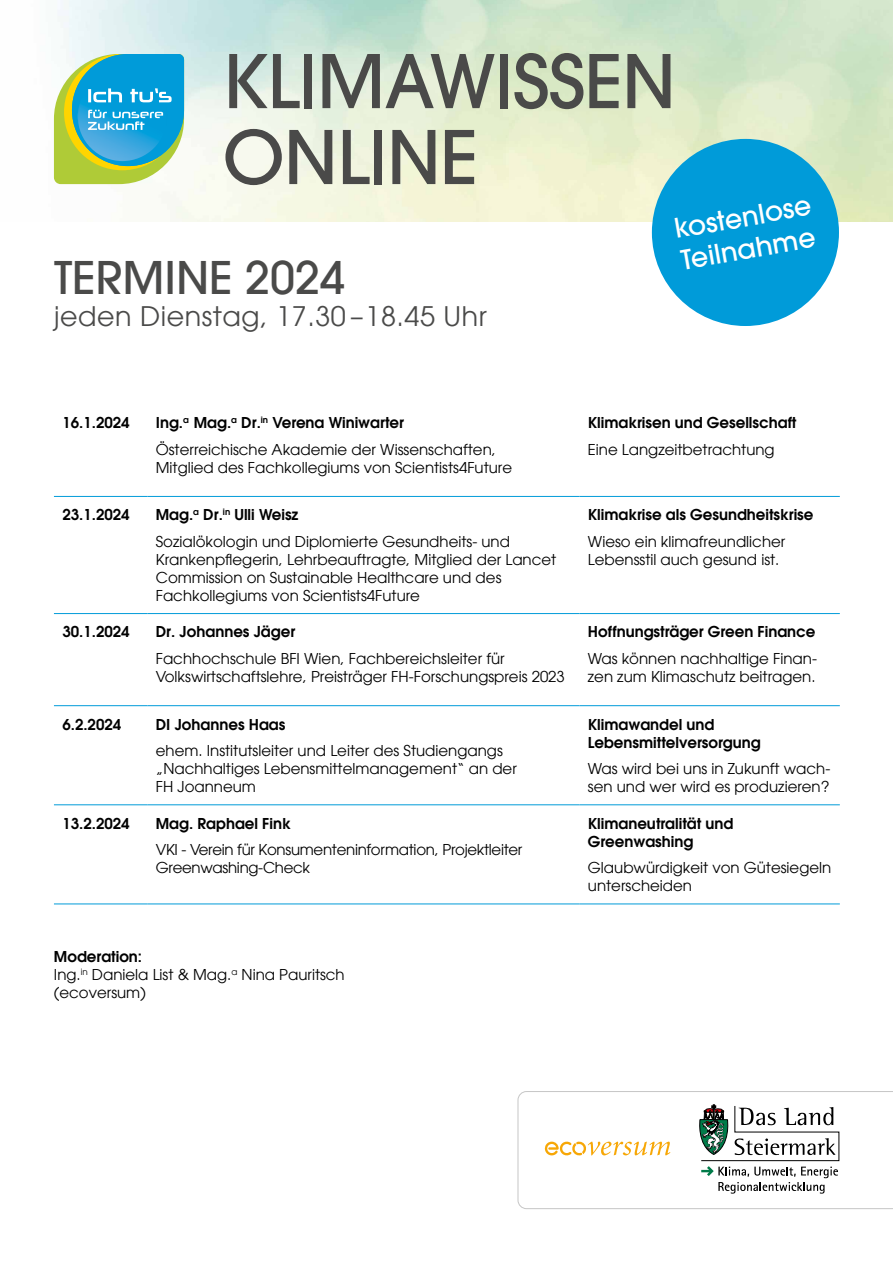
<style>
.page{position:relative;width:893px;height:1263px;background:#fff}
.page>*{position:absolute;margin:0;border:0;box-sizing:border-box;transform-origin:0 0}
.t1{font:500 73.2px/75.9px "Avant Garde LT";letter-spacing:-.01em;color:#4a4a49}
.t2{font:500 45px "Avant Garde LT";color:#4a4a49}
.t3{font:27px "Avant Garde LT";letter-spacing:.02em;color:#4a4a49}
.t4{font:500 27px/32.4px "Avant Garde LT";color:#fff}
.t5{font:15px/18px "Avant Garde LT";color:#000}
.t6{font:600 15px/18px "Avant Garde LT";color:#000}
.t7{font:15px/18px "Avant Garde LT";letter-spacing:-.02em;color:#000}
.s1{font-weight:600}
</style>
<div class="page">
<img style="left:53px;top:0;width:840px;height:222px">
<hr style="left:54px;top:496px;width:93px;height:1px;background:#009bd9">
<hr style="left:147px;top:496px;width:432px;height:1px;background:#009bd9">
<hr style="left:579px;top:496px;width:261px;height:1px;background:#009bd9">
<hr style="left:54px;top:613px;width:93px;height:1px;background:#009bd9">
<hr style="left:147px;top:613px;width:432px;height:1px;background:#009bd9">
<hr style="left:579px;top:613px;width:261px;height:1px;background:#009bd9">
<hr style="left:54px;top:705px;width:93px;height:1px;background:#009bd9">
<hr style="left:147px;top:705px;width:432px;height:1px;background:#009bd9">
<hr style="left:579px;top:705px;width:261px;height:1px;background:#009bd9">
<hr style="left:54px;top:804px;width:93px;height:1px;background:#009bd9">
<hr style="left:147px;top:804px;width:432px;height:1px;background:#009bd9">
<hr style="left:579px;top:804px;width:261px;height:1px;background:#009bd9">
<hr style="left:54px;top:903px;width:93px;height:1px;background:#009bd9">
<hr style="left:147px;top:903px;width:432px;height:1px;background:#009bd9">
<hr style="left:579px;top:903px;width:261px;height:1px;background:#009bd9">
<svg style="left:54px;top:54px;width:130px;height:130px;background:#63b9b0"></svg>
<svg style="left:517px;top:1091px;width:376px;height:118px"></svg>
<div style="left:652px;top:139px;width:187px;height:187px;background:#009bd9;border-radius:50%"></div>
<h1 class="t1" style="left:223px;top:44px;width:455px">KLIMAWISSEN<br>ONLINE</h1>
<h2 class="t2" style="left:54px;top:250px;width:293px">TERMINE 2024</h2>
<h3 class="t3" style="left:54px;top:301px;width:434px">jeden Dienstag, 17.30 –18.45 Uhr</h3>
<h3 class="t4" style="left:671px;top:213px;width:140px;rotate:-10deg">kostenlose<br>Teilnahme</h3>
<p class="t6" style="left:62px;top:413px;width:69px">16.1.2024</p>
<p class="t5" style="left:156px;top:409px;width:342px;line-height:26.5px"><span class="s1">Ing.</span><sup>a</sup> <span class="s1">Mag.</span><sup>a</sup> <span class="s1">Dr.</span><sup>in</sup> <span class="s1">Verena Winiwarter<br></span>Österreichische Akademie der Wissenschaften,</p>
<p class="t5" style="left:156px;top:458px;width:358px">Mitglied des Fachkollegiums von Scientists4Future</p>
<p class="t6" style="left:62px;top:505px;width:69px">23.1.2024</p>
<p class="t5" style="left:156px;top:501px;width:356px;line-height:26.5px"><span class="s1">Mag.</span><sup>a</sup> <span class="s1">Dr.</span><sup>in</sup> <span class="s1">Ulli Weisz<br></span>Sozialökologin und Diplomierte Gesundheits- und</p>
<p class="t5" style="left:156px;top:550px;width:402px">Krankenpflegerin, Lehrbeauftragte, Mitglied der Lancet<br>Commission on Sustainable Healthcare und des<br>Fachkollegiums von Scientists4Future</p>
<p class="t6" style="left:62px;top:623px;width:69px">30.1.2024</p>
<p class="t6" style="left:156px;top:623px;width:141px">Dr. Johannes Jäger</p>
<p class="t5" style="left:156px;top:649px;width:411px">Fachhochschule BFI Wien, Fachbereichsleiter für<br>Volkswirtschaftslehre, Preisträger FH-Forschungspreis 2023</p>
<p class="t6" style="left:62px;top:715px;width:60px">6.2.2024</p>
<p class="t6" style="left:156px;top:715px;width:131px">DI Johannes Haas</p>
<p class="t5" style="left:156px;top:741px;width:363px">ehem. Institutsleiter und Leiter des Studiengangs „Nachhaltiges Lebensmittelmanagement“ an der<br>FH Joanneum</p>
<p class="t6" style="left:62px;top:814px;width:69px">13.2.2024</p>
<p class="t6" style="left:156px;top:814px;width:136px">Mag. Raphael Fink</p>
<p class="t7" style="left:156px;top:841px;width:368px">VKI - Verein für Konsumenteninformation, Projektleiter<br>Greenwashing-Check</p>
<p class="t6" style="left:588px;top:413px;width:210px">Klimakrisen und Gesellschaft</p>
<p class="t5" style="left:588px;top:440px;width:188px">Eine Langzeitbetrachtung</p>
<p class="t6" style="left:588px;top:505px;width:227px">Klimakrise als Gesundheitskrise</p>
<p class="t5" style="left:588px;top:532px;width:199px">Wieso ein klimafreundlicher<br>Lebensstil auch gesund ist.</p>
<p class="t6" style="left:588px;top:623px;width:229px">Hoffnungsträger Green Finance</p>
<p class="t5" style="left:588px;top:649px;width:231px">Was können nachhaltige Finan&shy;zen zum Klimaschutz beitragen.</p>
<p class="t6" style="left:588px;top:715px;width:174px">Klimawandel und<br>Lebensmittelversorgung</p>
<p class="t5" style="left:588px;top:759px;width:244px">Was wird bei uns in Zukunft wach&shy;sen und wer wird es produzieren?</p>
<p class="t6" style="left:588px;top:814px;width:147px">Klimaneutralität und<br>Greenwashing</p>
<p class="t5" style="left:588px;top:859px;width:245px">Glaubwürdigkeit von Gütesiegeln unterscheiden</p>
<p class="t5" style="left:54px;top:948px;width:292px"><span class="s1">Moderation:<br></span>Ing.<sup>in</sup> Daniela List &amp; Mag.<sup>a</sup> Nina Pauritsch (ecoversum)</p>
</div>
